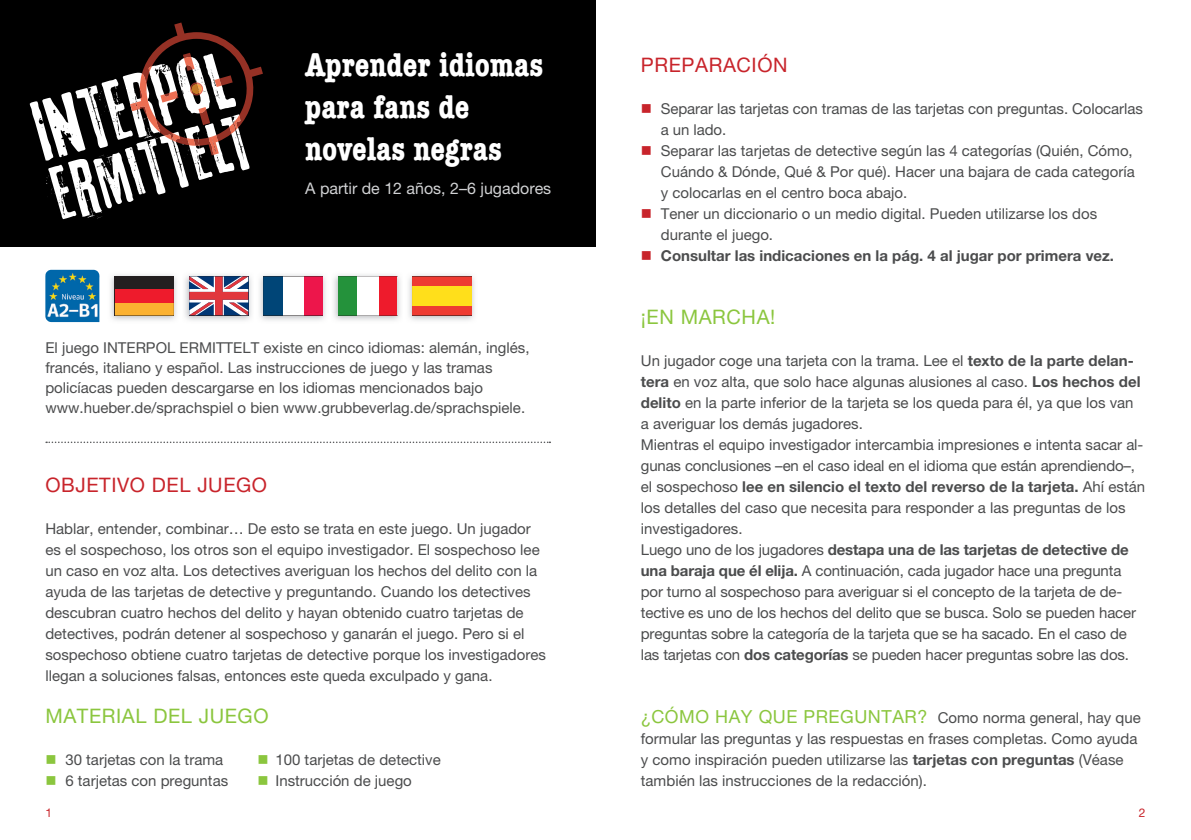
<style>
.page{position:relative;width:1191px;height:840px;background:#fff}
.page>*{position:absolute;margin:0;border:0;box-sizing:border-box;transform-origin:0 0}
.t1{font:700 condensed 34px/42px "American Typewriter";color:#fff}
.t2{font:20px "Helvetica Neue";letter-spacing:.03em;color:#c8242b}
.t3{font:20px "Helvetica Neue";letter-spacing:.03em;color:#8bc63e}
.t4{font:16px "Helvetica Neue";color:#d1d2d4}
.t5{font:15px/21px "Helvetica Neue";color:#4b4c4d}
.t6{font:700 15px "Helvetica Neue";color:#4b4c4d}
.t7{font:12px "Helvetica Neue";color:#c8242b}
.s1{color:#8bc63e}
.s2{color:#c8242b}
.s3{font-weight:700}
.s4{font-size:18px;color:#8bc63e}
</style>
<div class="page">
<div style="left:0;top:0;width:595px;height:247px;background:#000"></div>
<img style="left:408px;top:274px;width:67px;height:47px">
<div style="left:412px;top:276px;width:59px;height:10px;background:#ee3b32"></div>
<div style="left:412px;top:286px;width:59px;height:20px;background:#ffdf1b"></div>
<div style="left:412px;top:306px;width:59px;height:9px;background:#ee3b32"></div>
<img style="left:259px;top:274px;width:67px;height:47px">
<div style="left:264px;top:276px;width:19px;height:39px;background:#004577"></div>
<div style="left:303px;top:276px;width:20px;height:39px;background:#ed164b"></div>
<div style="left:283px;top:276px;width:20px;height:39px;background:#fff"></div>
<img style="left:334px;top:274px;width:67px;height:47px">
<svg style="left:338px;top:276px;width:59px;height:39px"></svg>
<img style="left:45px;top:270px;width:55px;height:52px">
<img style="left:185px;top:274px;width:67px;height:47px">
<svg style="left:191px;top:278px;width:55px;height:35px"></svg>
<img style="left:110px;top:274px;width:67px;height:47px">
<div style="left:115px;top:276px;width:59px;height:13px;background:#231f20"></div>
<div style="left:115px;top:303px;width:59px;height:12px;background:#fbb131"></div>
<div style="left:115px;top:289px;width:59px;height:14px;background:#ee1b2c"></div>
<svg style="left:30px;top:22px;width:233px;height:197px"></svg>
<svg style="left:46px;top:441px;width:504px;height:2px"></svg>
<h1 class="t1" style="left:305px;top:43px;width:239px">Aprender idiomas para fans de novelas negras</h1>
<p class="t4" style="left:305px;top:179px;width:247px">A partir de 12 años, 2–6 jugadores</p>
<p class="t5" style="left:45px;top:337px;width:485px;line-height:20px">El juego INTERPOL ERMITTELT existe en cinco idiomas: alemán, inglés, francés, italiano y español. Las instrucciones de juego y las tramas policíacas pueden descargarse en los idiomas mencionados bajo www.hueber.de/sprachspiel o bien www.grubbeverlag.de/sprachspiele.</p>
<h2 class="t2" style="left:45px;top:472px;width:223px">OBJETIVO DEL JUEGO</h2>
<p class="t5" style="left:45px;top:517px;width:502px">Hablar, entender, combinar… De esto se trata en este juego. Un jugador es el sospechoso, los otros son el equipo investigador. El sospechoso lee un caso en voz alta. Los detectives averiguan los hechos del delito con la ayuda de las tarjetas de detective y preguntando. Cuando los detectives descubran cuatro hechos del delito y hayan obtenido cuatro tarjetas de detectives, podrán detener al sospechoso y ganarán el juego. Pero si el sospechoso obtiene cuatro tarjetas de detective porque los investigadores llegan a soluciones falsas, entonces este queda exculpado y gana.</p>
<h2 class="t3" style="left:45px;top:703px;width:225px">MATERIAL DEL JUEGO</h2>
<p class="t5" style="left:45px;top:748px;width:179px"><span class="s1">■</span> 30 tarjetas con la trama</p>
<p class="t5" style="left:257px;top:748px;width:185px"><span class="s1">■</span> 100 tarjetas de detective</p>
<p class="t5" style="left:45px;top:769px;width:184px"><span class="s1">■</span> 6 tarjetas con preguntas</p>
<p class="t5" style="left:257px;top:769px;width:156px"><span class="s1">■</span> Instrucción de juego</p>
<h2 class="t2" style="left:641px;top:52px;width:148px">PREPARACIÓN</h2>
<p class="t5" style="left:661px;top:97px;width:483px;text-indent:-20px"><span class="s2">■</span> Separar las tarjetas con tramas de las tarjetas con preguntas. Colocarlas a un lado.</p>
<p class="t5" style="left:661px;top:139px;width:475px;text-indent:-20px"><span class="s2">■</span> Separar las tarjetas de detective según las 4 categorías (Quién, Cómo,<br>Cuándo &amp; Dónde, Qué &amp; Por qué). Hacer una bajara de cada categoría y colocarlas en el centro boca abajo.</p>
<p class="t5" style="left:661px;top:202px;width:438px;text-indent:-20px"><span class="s2">■</span> Tener un diccionario o un medio digital. Pueden utilizarse los dos durante el juego.</p>
<p class="t6" style="left:641px;top:246px;width:474px"><span class="s2">■</span> Consultar las indicaciones en la pág. 4 al jugar por primera vez.</p>
<h2 class="t3" style="left:641px;top:304px;width:136px">¡EN MARCHA!</h2>
<p class="t5" style="left:641px;top:349px;width:506px">Un jugador coge una tarjeta con la trama. Lee el <span class="s3">texto de la parte delan&shy;tera</span> en voz alta, que solo hace algunas alusiones al caso. <span class="s3">Los hechos del delito</span> en la parte inferior de la tarjeta se los queda para él, ya que los van a averiguar los demás jugadores.<br>Mientras el equipo investigador intercambia impresiones e intenta sacar al&shy;gunas conclusiones –en el caso ideal en el idioma que están aprendiendo–, el sospechoso <span class="s3">lee en silencio el texto del reverso de la tarjeta.</span> Ahí están los detalles del caso que necesita para responder a las preguntas de los investigadores.<br>Luego uno de los jugadores <span class="s3">destapa una de las tarjetas de detective de una baraja que él elija.</span> A continuación, cada jugador hace una pregunta por turno al sospechoso para averiguar si el concepto de la tarjeta de de&shy;tective es uno de los hechos del delito que se busca. Solo se pueden hacer preguntas sobre la categoría de la tarjeta que se ha sacado. En el caso de las tarjetas con <span class="s3">dos categorías</span> se pueden hacer preguntas sobre las dos.</p>
<p class="t5" style="left:641px;top:706px;width:501px"><span class="s4">¿CÓMO HAY QUE PREGUNTAR?</span> Como norma general, hay que formular las preguntas y las respuestas en frases completas. Como ayuda y como inspiración pueden utilizarse las <span class="s3">tarjetas con preguntas</span> (Véase también las instrucciones de la redacción).</p>
<p class="t7" style="left:45px;top:804px;width:8px">1</p>
<p class="t7" style="left:1139px;top:804px;width:8px">2</p>
</div>
